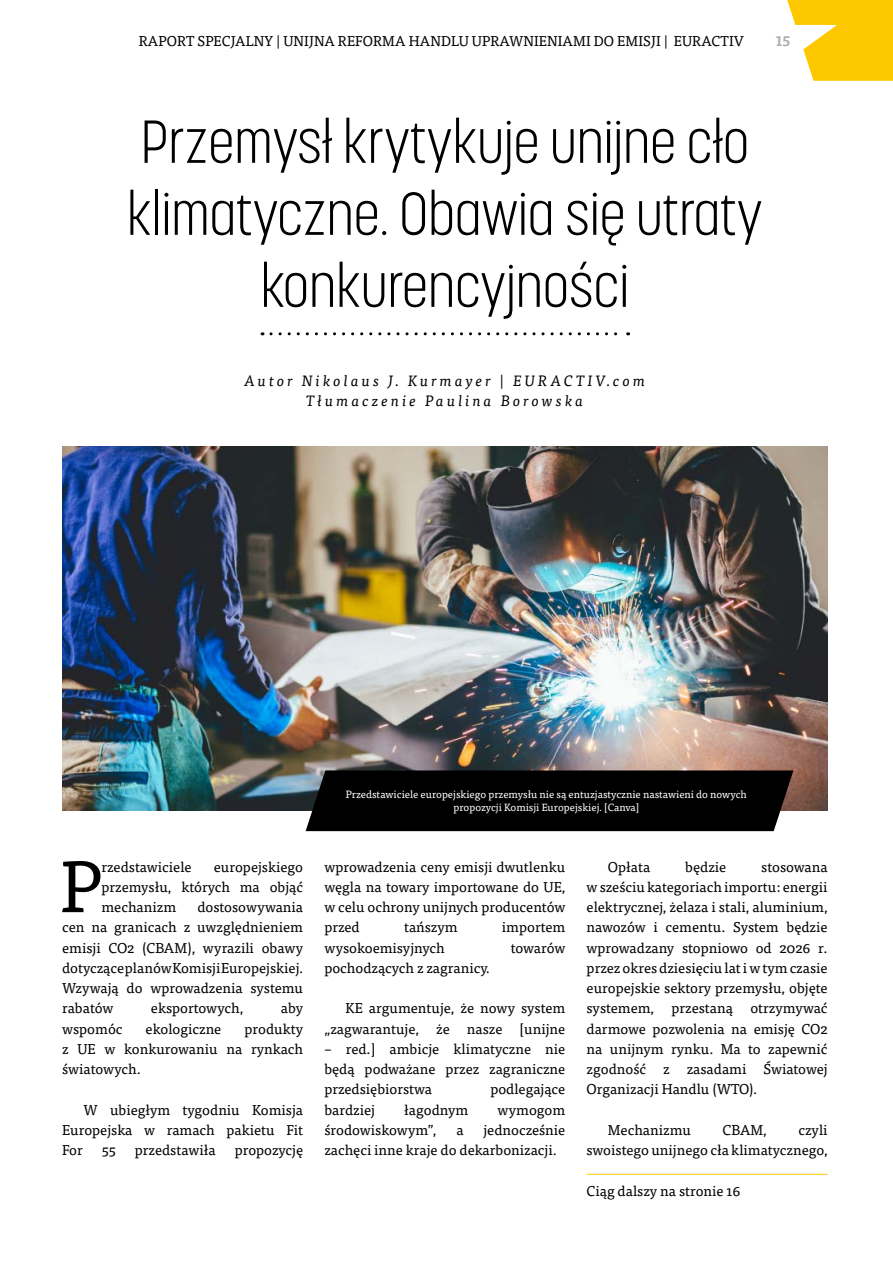
<style>
.page{position:relative;width:893px;height:1263px;background:#fff}
.page>*{position:absolute;margin:0;border:0;box-sizing:border-box;transform-origin:0 0}
.t1{font:72.6px "Tisa Pro";color:#000}
.t2{font:300 60px/72px "Korolev Condensed";color:#000;text-align:center}
.t3{font:italic 15px/20.2px "Tisa Pro";letter-spacing:.2em;color:#000;text-align:center}
.t4{font:14.25px/20.2px "Tisa Pro";color:#000;text-align:justify}
.t5{font:700 14.25px "Tisa Pro";color:#aab2b8}
.t6{font:10.5px/12.6px "Tisa Pro";color:#fff;text-align:center}
</style>
<div class="page">
<svg style="left:787px;top:0;width:106px;height:81px"></svg>
<img style="left:62px;top:446px;width:765px;height:365px">
<div style="left:306px;top:770px;width:487px;height:61px;background:#000"></div>
<hr style="left:587px;top:1174px;width:241px;height:1px;background:#fec800">
<svg style="left:271px;top:332px;width:358px;height:3px"></svg>
<p class="t4" style="left:139px;top:30px;width:607px">RAPORT SPECJALNY | UNIJNA REFORMA HANDLU UPRAWNIENIAMI DO EMISJI | EURACTIV</p>
<p class="t5" style="left:775px;top:29px;width:17px">15</p>
<h2 class="t2" style="left:127px;top:105px;width:637px">Przemysł krytykuje unijne cło klimatyczne. Obawia się utraty konkurencyjności</h2>
<p class="t3" style="left:244px;top:369px;width:402px">Autor Nikolaus J. Kurmayer | EURACTIV.com<br>Tłumaczenie Paulina Borowska</p>
<h1 class="t1" style="left:60px;top:833px;width:43px">P</h1>
<p class="t4" style="left:102px;top:856px;width:92px">rzedstawiciele</p>
<p class="t4" style="left:102px;top:856px;width:203px;text-indent:112px">europejskiego przemysłu, których ma objąć mechanizm</p>
<p class="t4" style="left:62px;top:896px;width:242px;text-indent:135px">dostosowywania cen na granicach z uwzględnieniem emisji CO2 (CBAM), wyrazili obawy dotyczące planów Komisji Europejskiej.<br>Wzywają do wprowadzenia systemu rabatów</p>
<p class="t4" style="left:151px;top:997px;width:94px">eksportowych,</p>
<p class="t4" style="left:281px;top:997px;width:24px">aby</p>
<p class="t4" style="left:62px;top:1018px;width:62px">wspomóc</p>
<p class="t4" style="left:146px;top:1018px;width:77px">ekologiczne</p>
<p class="t4" style="left:62px;top:1018px;width:242px;text-indent:182px">produkty z UE w konkurowaniu na rynkach światowych.</p>
<p class="t4" style="left:62px;top:1099px;width:242px;text-indent:21px">W ubiegłym tygodniu Komisja Europejska w ramach pakietu Fit For</p>
<p class="t4" style="left:102px;top:1139px;width:15px">55</p>
<p class="t4" style="left:135px;top:1139px;width:82px">przedstawiła</p>
<p class="t4" style="left:235px;top:1139px;width:70px">propozycję</p>
<p class="t6" style="left:346px;top:788px;width:402px">Przedstawiciele europejskiego przemysłu nie są entuzjastycznie nastawieni do nowych propozycji Komisji Europejskiej. [Canva]</p>
<p class="t4" style="left:324px;top:856px;width:242px">wprowadzenia ceny emisji dwutlenku węgla na towary importowane do UE, w celu ochrony unijnych producentów przed</p>
<p class="t4" style="left:404px;top:916px;width:55px">tańszym</p>
<p class="t4" style="left:502px;top:916px;width:65px">importem</p>
<p class="t4" style="left:324px;top:937px;width:122px">wysokoemisyjnych</p>
<p class="t4" style="left:511px;top:937px;width:56px">towarów</p>
<p class="t4" style="left:324px;top:957px;width:167px">pochodzących z zagranicy.</p>
<p class="t4" style="left:324px;top:997px;width:242px;text-align:right">KE argumentuje, że nowy system „zagwarantuje, że nasze [unijne</p>
<p class="t4" style="left:324px;top:1038px;width:242px">– red.] ambicje klimatyczne nie będą podważane przez zagraniczne przedsiębiorstwa</p>
<p class="t4" style="left:490px;top:1078px;width:76px">podlegające</p>
<p class="t4" style="left:324px;top:1099px;width:52px">bardziej</p>
<p class="t4" style="left:404px;top:1099px;width:66px">łagodnym</p>
<p class="t4" style="left:497px;top:1099px;width:69px">wymogom</p>
<p class="t4" style="left:324px;top:1119px;width:114px">środowiskowym”,</p>
<p class="t4" style="left:456px;top:1119px;width:9px">a</p>
<p class="t4" style="left:324px;top:1119px;width:242px;text-indent:159px">jednocześnie zachęci inne kraje do dekarbonizacji.</p>
<p class="t4" style="left:608px;top:856px;width:44px">Opłata</p>
<p class="t4" style="left:685px;top:856px;width:43px">będzie</p>
<p class="t4" style="left:587px;top:856px;width:242px;text-indent:175px">stosowana w sześciu kategoriach importu: energii elektrycznej, żelaza i stali, aluminium, nawozów i cementu. System będzie wprowadzany stopniowo od 2026 r. przez okres dziesięciu lat i w tym czasie europejskie sektory przemysłu, objęte systemem, przestaną otrzymywać darmowe pozwolenia na emisję CO2 na unijnym rynku. Ma to zapewnić zgodność z zasadami Światowej Organizacji Handlu (WTO).</p>
<p class="t4" style="left:608px;top:1119px;width:85px">Mechanizmu</p>
<p class="t4" style="left:723px;top:1119px;width:46px">CBAM,</p>
<p class="t4" style="left:587px;top:1119px;width:242px;text-align:right">czyli<br>swoistego unijnego cła klimatycznego,</p>
<p class="t4" style="left:587px;top:1180px;width:155px">Ciąg dalszy na stronie 16</p>
</div>
